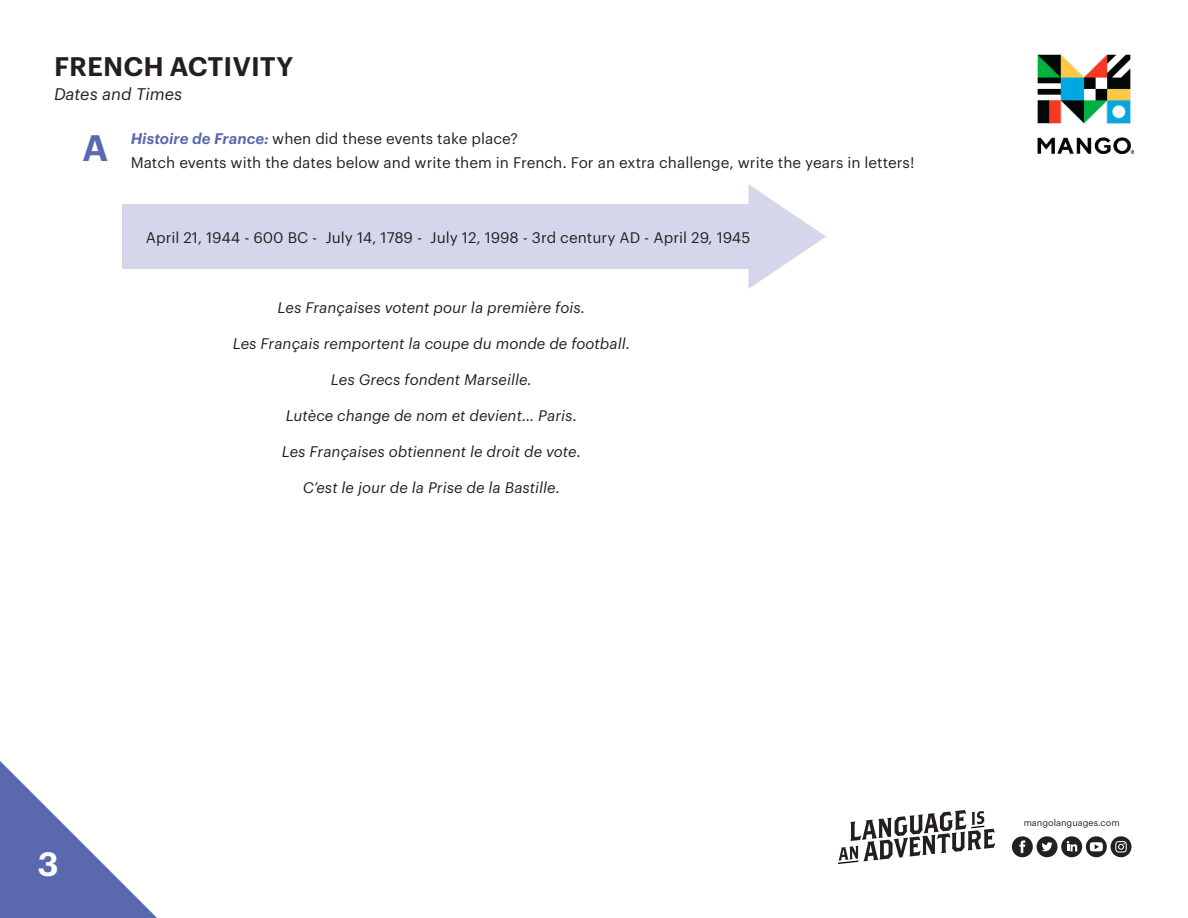
<style>
.page{position:relative;width:1188px;height:918px;background:#fff}
.page>*{position:absolute;margin:0;border:0;box-sizing:border-box;transform-origin:0 0}
.t1{font:600 36px "Graphik LCG";color:#5a68b0}
.t2{font:600 33px "Graphik LCG";color:#fff}
.t3{font:600 26.25px "Graphik LCG";color:#231f20}
.t4{font:italic 16.5px "Graphik LCG";color:#231f20}
.t5{font:italic 15px "Graphik LCG";color:#231f20}
.t6{font:15px/24px "Graphik LCG";color:#231f20}
.t7{font:9px "Graphik LCG";color:#231f20}
.s1{font-weight:600;font-style:italic;color:#5a68b0}
</style>
<div class="page">
<div style="left:123px;top:204px;width:640px;height:65px;background:#d5d6eb"></div>
<svg style="left:748px;top:184px;width:78px;height:105px"></svg>
<img style="left:1038px;top:54px;width:96px;height:100px">
<svg style="left:0;top:761px;width:157px;height:157px"></svg>
<svg style="left:838px;top:810px;width:157px;height:54px"></svg>
<svg style="left:1086px;top:836px;width:21px;height:21px"></svg>
<svg style="left:1090px;top:842px;width:13px;height:9px"></svg>
<div style="left:1037px;top:836px;width:20px;height:21px;background:#212121;border-radius:10px"></div>
<svg style="left:1041px;top:842px;width:12px;height:9px"></svg>
<div style="left:1061px;top:836px;width:21px;height:21px;background:#212121;border-radius:10px"></div>
<svg style="left:1067px;top:841px;width:10px;height:10px"></svg>
<div style="left:1012px;top:836px;width:21px;height:21px;background:#212121;border-radius:10px"></div>
<svg style="left:1019px;top:840px;width:6px;height:13px"></svg>
<div style="left:1111px;top:836px;width:20px;height:21px;background:#212121;border-radius:10px"></div>
<svg style="left:1115px;top:841px;width:12px;height:12px"></svg>
<p class="t3" style="left:54px;top:47px;width:241px">FRENCH ACTIVITY</p>
<p class="t4" style="left:54px;top:82px;width:130px">Dates and Times</p>
<p class="t1" style="left:82px;top:120px;width:28px">A</p>
<p class="t6" style="left:131px;top:125px;width:785px"><span class="s1">Histoire de France:</span> when did these events take place?<br>Match events with the dates below and write them in French. For an extra challenge, write the years in letters!</p>
<p class="t6" style="left:146px;top:224px;width:606px">April 21, 1944 - 600 BC - July 14, 1789 - July 12, 1998 - 3rd century AD - April 29, 1945</p>
<p class="t5" style="left:278px;top:297px;width:309px">Les Françaises votent pour la première fois.</p>
<p class="t5" style="left:233px;top:333px;width:399px">Les Français remportent la coupe du monde de football.</p>
<p class="t5" style="left:331px;top:369px;width:203px">Les Grecs fondent Marseille.</p>
<p class="t5" style="left:286px;top:405px;width:293px">Lutèce change de nom et devient… Paris.</p>
<p class="t5" style="left:282px;top:441px;width:301px">Les Françaises obtiennent le droit de vote.</p>
<p class="t5" style="left:303px;top:477px;width:259px">C’est le jour de la Prise de la Bastille.</p>
<p class="t2" style="left:37px;top:839px;width:23px">3</p>
<p class="t7" style="left:1024px;top:816px;width:98px">mangolanguages.com</p>
</div>
